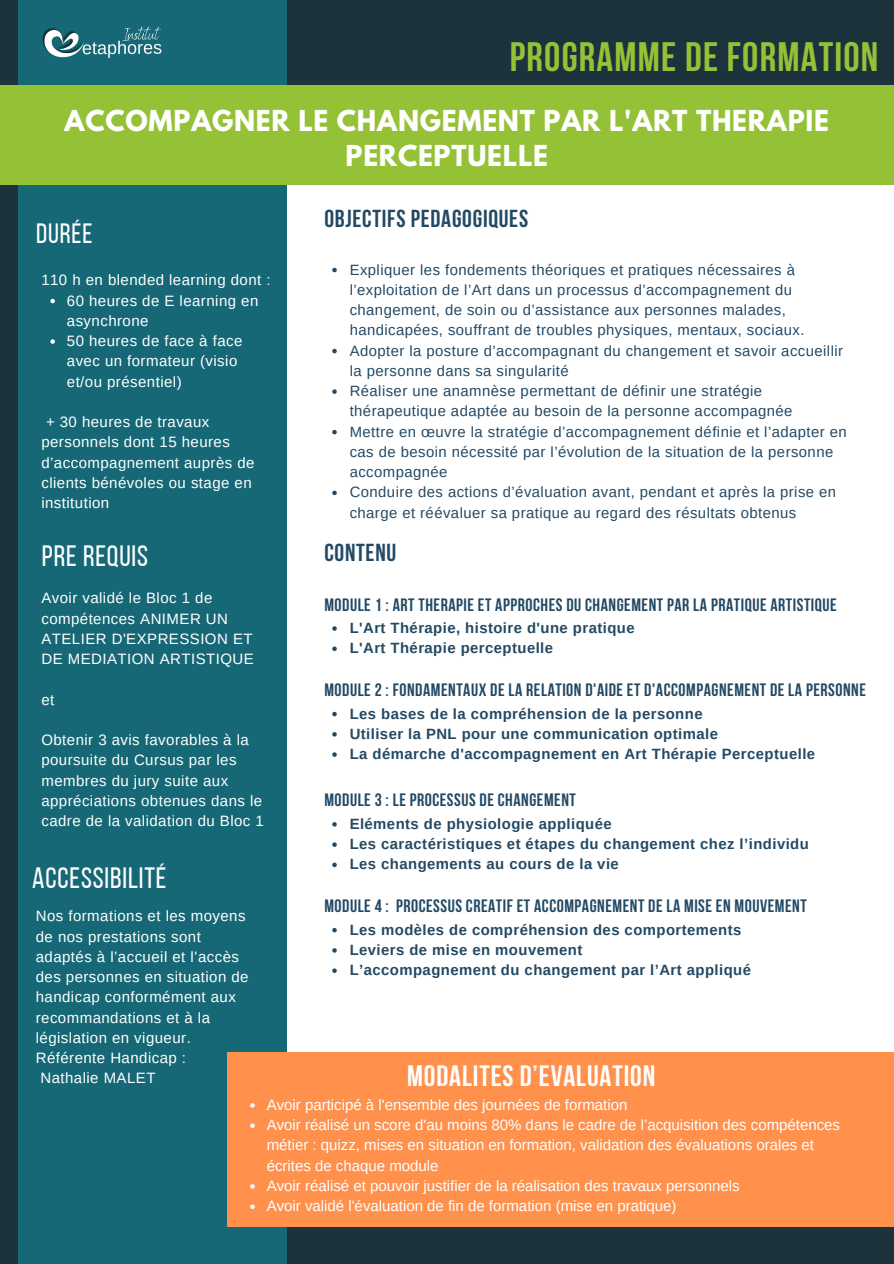
<style>
.page{position:relative;width:894px;height:1264px;background:#fff}
.page>*{position:absolute;margin:0;border:0;box-sizing:border-box;transform-origin:0 0}
.t1{font:700 40.95px "Bebas Neue";letter-spacing:.03em;color:#95c137}
.t2{font:29.4px "Bebas Neue";letter-spacing:.03em;color:#fff}
.t3{font:700 29.4px "Bebas Neue";letter-spacing:.03em;color:#fff}
.t4{font:27.9px "Bebas Neue";letter-spacing:.03em;color:#fff}
.t5{font:700 25.5px/34.8px "League Spartan";letter-spacing:.03em;color:#fff;text-align:center}
.t6{font:700 24.45px "Bebas Neue";letter-spacing:.03em;color:#234964}
.t7{font:700 17.85px "Bebas Neue";letter-spacing:.03em;color:#234964}
.t8{font:15px/20.2px "Arimo";letter-spacing:.03em;color:#fff}
.t9{font:15px/20.2px "Arimo";color:#fff}
.t10{font:14.85px/20.2px "Arimo";letter-spacing:.03em;color:#234964}
.t11{font:700 14.85px "Arimo";letter-spacing:.03em;color:#234964}
</style>
<div class="page">
<div style="left:0;top:0;width:893px;height:1263px;background:#1c323c"></div>
<div style="left:19px;top:0;width:267px;height:1263px;background:#166876"></div>
<div style="left:0;top:86px;width:893px;height:99px;background:#95c137"></div>
<div style="left:287px;top:185px;width:606px;height:1030px;background:#fff"></div>
<svg style="left:332px;top:268px;width:4px;height:4px"></svg>
<svg style="left:332px;top:349px;width:4px;height:4px"></svg>
<svg style="left:332px;top:389px;width:4px;height:5px"></svg>
<svg style="left:332px;top:430px;width:4px;height:4px"></svg>
<svg style="left:332px;top:490px;width:4px;height:5px"></svg>
<svg style="left:332px;top:626px;width:4px;height:4px"></svg>
<svg style="left:332px;top:646px;width:4px;height:5px"></svg>
<svg style="left:332px;top:711px;width:4px;height:5px"></svg>
<svg style="left:332px;top:732px;width:4px;height:4px"></svg>
<svg style="left:332px;top:752px;width:4px;height:4px"></svg>
<svg style="left:332px;top:822px;width:4px;height:4px"></svg>
<svg style="left:332px;top:842px;width:4px;height:4px"></svg>
<svg style="left:332px;top:862px;width:4px;height:5px"></svg>
<svg style="left:332px;top:927px;width:4px;height:5px"></svg>
<svg style="left:332px;top:948px;width:4px;height:4px"></svg>
<svg style="left:332px;top:968px;width:4px;height:4px"></svg>
<svg style="left:50px;top:299px;width:5px;height:4px"></svg>
<svg style="left:50px;top:339px;width:5px;height:5px"></svg>
<img style="left:42px;top:26px;width:120px;height:32px">
<div style="left:227px;top:1052px;width:666px;height:174px;background:#ff914d"></div>
<svg style="left:250px;top:1103px;width:5px;height:4px"></svg>
<svg style="left:250px;top:1123px;width:5px;height:4px"></svg>
<svg style="left:250px;top:1184px;width:5px;height:4px"></svg>
<svg style="left:250px;top:1204px;width:5px;height:4px"></svg>
<p class="t1" style="left:509px;top:40px;width:370px">PROGRAMME DE FORMATION</p>
<h4 class="t5" style="left:65px;top:107px;width:765px">ACCOMPAGNER LE CHANGEMENT PAR L'ART THERAPIE<br>PERCEPTUELLE</h4>
<p class="t4" style="left:36px;top:222px;width:58px">DURÉE</p>
<p class="t8" style="left:41px;top:270px;width:231px">110 h en blended learning dont :</p>
<p class="t8" style="left:67px;top:290px;width:193px">60 heures de E learning en asynchrone</p>
<p class="t8" style="left:67px;top:331px;width:177px">50 heures de face à face avec un formateur (visio et/ou présentiel)</p>
<p class="t8" style="left:41px;top:412px;width:214px;text-indent:5px">+ 30 heures de travaux personnels dont 15 heures d’accompagnement auprès de clients bénévoles ou stage en institution</p>
<p class="t6" style="left:324px;top:209px;width:205px">OBJECTIFS PEDAGOGIQUES</p>
<p class="t10" style="left:349px;top:259px;width:456px">Expliquer les fondements théoriques et pratiques nécessaires à l’exploitation de l’Art dans un processus d’accompagnement du changement, de soin ou d’assistance aux personnes malades, handicapées, souffrant de troubles physiques, mentaux, sociaux.</p>
<p class="t10" style="left:349px;top:340px;width:495px">Adopter la posture d’accompagnant du changement et savoir accueillir la personne dans sa singularité</p>
<p class="t10" style="left:349px;top:381px;width:444px">Réaliser une anamnèse permettant de définir une stratégie thérapeutique adaptée au besoin de la personne accompagnée</p>
<h4 class="t10" style="left:349px;top:421px;width:498px">Mettre en œuvre la stratégie d’accompagnement définie et l’adapter en cas de besoin nécessité par l’évolution de la situation de la personne accompagnée</h4>
<p class="t10" style="left:349px;top:482px;width:488px">Conduire des actions d’évaluation avant, pendant et après la prise en charge et réévaluer sa pratique au regard des résultats obtenus</p>
<p class="t2" style="left:42px;top:544px;width:108px">PRE REQUIS</p>
<h2 class="t6" style="left:324px;top:542px;width:73px">CONTENU</h2>
<p class="t7" style="left:324px;top:597px;width:513px">MODULE 1 : ART THERAPIE ET APPROCHES DU CHANGEMENT PAR LA PRATIQUE ARTISTIQUE</p>
<p class="t11" style="left:349px;top:619px;width:286px">L'Art Thérapie, histoire d'une pratique</p>
<p class="t11" style="left:349px;top:640px;width:205px">L'Art Thérapie perceptuelle</p>
<h1 class="t7" style="left:324px;top:682px;width:543px">MODULE 2 : FONDAMENTAUX DE LA RELATION D'AIDE ET D'ACCOMPAGNEMENT DE LA PERSONNE</h1>
<h5 class="t11" style="left:349px;top:705px;width:354px">Les bases de la compréhension de la personne</h5>
<h6 class="t11" style="left:349px;top:725px;width:369px">Utiliser la PNL pour une communication optimale</h6>
<p class="t11" style="left:349px;top:745px;width:467px">La démarche d'accompagnement en Art Thérapie Perceptuelle</p>
<p class="t7" style="left:324px;top:793px;width:253px">MODULE 3 : LE PROCESSUS DE CHANGEMENT</p>
<p class="t11" style="left:349px;top:815px;width:263px">Eléments de physiologie appliquée</p>
<p class="t11" style="left:349px;top:835px;width:460px">Les caractéristiques et étapes du changement chez l’individu</p>
<p class="t11" style="left:349px;top:856px;width:270px">Les changements au cours de la vie</p>
<h5 class="t7" style="left:324px;top:898px;width:483px">MODULE 4 : PROCESSUS CREATIF ET ACCOMPAGNEMENT DE LA MISE EN MOUVEMENT</h5>
<p class="t11" style="left:349px;top:921px;width:393px">Les modèles de compréhension des comportements</p>
<p class="t11" style="left:349px;top:941px;width:234px">Leviers de mise en mouvement</p>
<p class="t11" style="left:349px;top:961px;width:403px">L’accompagnement du changement par l’Art appliqué</p>
<p class="t8" style="left:41px;top:588px;width:214px">Avoir validé le Bloc 1 de compétences ANIMER UN<br>ATELIER D'EXPRESSION ET<br>DE MEDIATION ARTISTIQUE</p>
<p class="t8" style="left:41px;top:689px;width:14px">et</p>
<p class="t8" style="left:41px;top:729px;width:224px">Obtenir 3 avis favorables à la poursuite du Cursus par les membres du jury suite aux appréciations obtenues dans le cadre de la validation du Bloc 1</p>
<p class="t2" style="left:32px;top:866px;width:136px">ACCESSIBILITÉ</p>
<p class="t8" style="left:36px;top:906px;width:214px">Nos formations et les moyens de nos prestations sont adaptés à l’accueil et l’accès des personnes en situation de handicap conformément aux recommandations et à la législation en vigueur.</p>
<p class="t8" style="left:36px;top:1047px;width:152px">Référente Handicap :</p>
<p class="t8" style="left:40px;top:1068px;width:117px">Nathalie MALET</p>
<p class="t3" style="left:407px;top:1064px;width:250px">MODALITES D’EVALUATION</p>
<p class="t9" style="left:266px;top:1094px;width:362px">Avoir participé à l'ensemble des journées de formation</p>
<p class="t9" style="left:266px;top:1114px;width:574px">Avoir réalisé un score d'au moins 80% dans le cadre de l’acquisition des compétences métier : quizz, mises en situation en formation, validation des évaluations orales et écrites de chaque module</p>
<p class="t9" style="left:266px;top:1175px;width:474px">Avoir réalisé et pouvoir justifier de la réalisation des travaux personnels</p>
<h3 class="t9" style="left:266px;top:1195px;width:411px">Avoir validé l'évaluation de fin de formation (mise en pratique)</h3>
</div>
